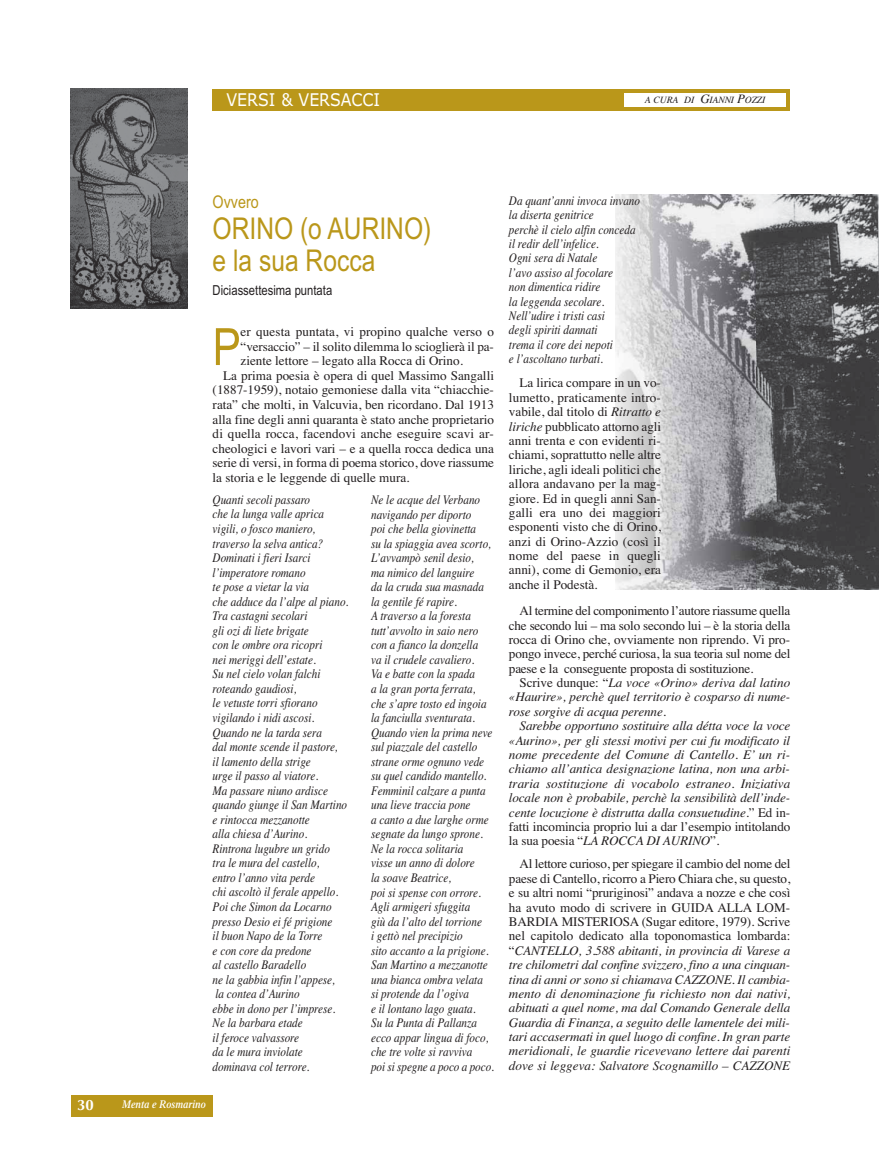
<style>
.page{position:relative;width:886px;height:1170px;background:#fff}
.page>*{position:absolute;margin:0;border:0;box-sizing:border-box;transform-origin:0 0}
.t1{font:51.38px "Arial Narrow";color:#ba971a}
.t2{font:30px/31.4px "Arial Narrow";color:#ba971a}
.t3{font:17.5px "Verdana";color:#fff;scale:.9 1}
.t4{font:17.5px "Arial Narrow";color:#ba971a}
.t5{font:700 15px "Optima LT Std";color:#fff}
.t6{font:13.75px "Arial Narrow";color:#231f20}
.t7{font:italic 13.12px/14.5px "Times";color:#231f20;scale:.85 1}
.t8{font:italic 13.12px/14.4px "Times";color:#231f20;text-align:justify}
.t9{font:13.12px/14.4px "Times";color:#231f20;text-align:justify}
.t10{font:italic 600 11.25px "Times LT Std";color:#fff;scale:.9 1}
.t11{font:italic 9.62px "Times";letter-spacing:-.015em;color:#231f20}
.s1{font-size:12.88px}
.s2{font-style:italic}
.s3{font-style:normal}
</style>
<div class="page">
<img style="left:71px;top:89px;width:116px;height:219px">
<img style="left:755px;top:195px;width:124px;height:395px">
<img style="left:615px;top:195px;width:140px;height:395px">
<div style="left:213px;top:89px;width:577px;height:21px;background:#ba971a"></div>
<div style="left:624px;top:93px;width:162px;height:14px;background:#fff"></div>
<div style="left:71px;top:1095px;width:142px;height:21px;background:#ba971a"></div>
<h3 class="t3" style="left:227px;top:89px;width:172px">VERSI &amp; VERSACCI</h3>
<p class="t11" style="left:645px;top:96px;width:122px">A CURA DI <span class="s1">G</span>IANNI <span class="s1">P</span>OZZI</p>
<h3 class="t4" style="left:213px;top:191px;width:48px">Ovvero</h3>
<h2 class="t2" style="left:213px;top:213px;width:220px">ORINO (o AURINO) e la sua Rocca</h2>
<p class="t6" style="left:213px;top:282px;width:121px">Diciassettesima puntata</p>
<h1 class="t1" style="left:213px;top:317px;width:30px">P</h1>
<p class="t9" style="left:241px;top:326px;width:255px">er questa puntata, vi propino qualche verso o</p>
<p class="t9" style="left:241px;top:340px;width:255px">“versaccio” – il solito dilemma lo scioglierà il pa-</p>
<p class="t9" style="left:241px;top:355px;width:224px">ziente lettore – legato alla Rocca di Orino.</p>
<p class="t9" style="left:223px;top:369px;width:272px">La prima poesia è opera di quel Massimo Sangalli</p>
<p class="t9" style="left:213px;top:384px;width:283px">(1887-1959), notaio gemoniese dalla vita “chiacchie-</p>
<p class="t9" style="left:213px;top:398px;width:283px">rata” che molti, in Valcuvia, ben ricordano. Dal 1913</p>
<p class="t9" style="left:213px;top:413px;width:283px">alla fine degli anni quaranta è stato anche proprietario</p>
<p class="t9" style="left:213px;top:427px;width:283px">di quella rocca, facendovi anche eseguire scavi ar-</p>
<p class="t9" style="left:213px;top:442px;width:283px">cheologici e lavori vari – e a quella rocca dedica una</p>
<p class="t9" style="left:213px;top:457px;width:283px">serie di versi, in forma di poema storico, dove riassume</p>
<p class="t9" style="left:213px;top:471px;width:198px">la storia e le leggende di quelle mura.</p>
<p class="t7" style="left:213px;top:493px;width:161px">Quanti secoli passaro<br>che la lunga valle aprica vigili, o fosco maniero, traverso la selva antica?<br>Dominati i fieri Isarci l’imperatore romano<br>te pose a vietar la via<br>che adduce da l’alpe al piano.<br>Tra castagni secolari<br>gli ozi di liete brigate<br>con le ombre ora ricopri<br>nei meriggi dell’estate.<br>Su nel cielo volan falchi roteando gaudiosi,<br>le vetuste torri sfiorano vigilando i nidi ascosi.<br>Quando ne la tarda sera<br>dal monte scende il pastore,<br>il lamento della strige<br>urge il passo al viatore.<br>Ma passare niuno ardisce quando giunge il San Martino e rintocca mezzanotte<br>alla chiesa d’Aurino.<br>Rintrona lugubre un grido<br>tra le mura del castello,<br>entro l’anno vita perde<br>chi ascoltò il ferale appello.<br>Poi che Simon da Locarno presso Desio ei fé prigione<br>il buon Napo de la Torre<br>e con core da predone<br>al castello Baradello<br>ne la gabbia infin l’appese,<br>la contea d’Aurino<br>ebbe in dono per l’imprese.<br>Ne la barbara etade<br>il feroce valvassore<br>da le mura inviolate dominava col terrore.</p>
<p class="t7" style="left:371px;top:493px;width:146px">Ne le acque del Verbano navigando per diporto<br>poi che bella giovinetta<br>su la spiaggia avea scorto,<br>L’avvampò senil desio,<br>ma nimico del languire<br>da la cruda sua masnada la gentile fé rapire.<br>A traverso a la foresta tutt’avvolto in saio nero con a fianco la donzella<br>va il crudele cavaliero.<br>Va e batte con la spada<br>a la gran porta ferrata, che s’apre tosto ed ingoia la fanciulla sventurata.<br>Quando vien la prima neve sul piazzale del castello strane orme ognuno vede su quel candido mantello.<br>Femminil calzare a punta una lieve traccia pone<br>a canto a due larghe orme segnate da lungo sprone.<br>Ne la rocca solitaria<br>visse un anno di dolore<br>la soave Beatrice,<br>poi si spense con orrore.<br>Agli armigeri sfuggita<br>giù da l’alto del torrione<br>i gettò nel precipizio<br>sito accanto a la prigione.<br>San Martino a mezzanotte una bianca ombra velata<br>si protende da l’ogiva<br>e il lontano lago guata.<br>Su la Punta di Pallanza ecco appar lingua di foco, che tre volte si ravviva<br>poi si spegne a poco a poco.</p>
<p class="t5" style="left:77px;top:1095px;width:18px">30</p>
<p class="t10" style="left:122px;top:1097px;width:95px">Menta e Rosmarino</p>
<p class="t7" style="left:509px;top:194px;width:156px">Da quant’anni invoca invano la diserta genitrice<br>perchè il cielo alfin conceda il redir dell’infelice.<br>Ogni sera di Natale<br>l’avo assiso al focolare<br>non dimentica ridire<br>la leggenda secolare.<br>Nell’udire i tristi casi<br>degli spiriti dannati<br>trema il core dei nepoti<br>e l’ascoltano turbati.</p>
<p class="t9" style="left:509px;top:377px;width:153px;text-indent:11px">La lirica compare in un vo&shy;lumetto, praticamente intro&shy;vabile, dal titolo di <span class="s2">Ritratto e li riche</span> pubblicato attorno agli anni trenta e con evidenti ri&shy;chia mi, soprattutto nelle altre liriche, agli ideali politici che al lora andavano per la mag&shy;giore. Ed in quegli anni San&shy;galli era uno dei maggiori esponenti visto che di Orino, anzi di Orino-Azzio (così il nome del paese in quegli anni), come di Gemonio, era anche il Podestà.</p>
<p class="t9" style="left:509px;top:604px;width:283px;text-indent:11px">Al termine del componimento l’autore riassume quella che secondo lui – ma solo secondo lui – è la storia della rocca di Orino che, ovviamente non riprendo. Vi pro&shy;pongo invece, perché curiosa, la sua teoria sul nome del paese e la conseguente proposta di sostituzione.</p>
<p class="t8" style="left:509px;top:676px;width:283px;text-indent:11px"><span class="s3">Scrive dunque: “</span>La voce «Orino» deriva dal latino «Haurire», perchè quel territorio è cospar so di nume&shy;rose sorgive di acqua perenne.</p>
<p class="t8" style="left:509px;top:719px;width:283px;text-indent:11px">Sarebbe opportuno sostituire alla détta voce la voce «Aurino», per gli stessi motivi per cui fu modificato il nome prece dente del Comune di Cantello. E’ un ri&shy;chiamo all’antica designazione latina, non una arbi&shy;traria sostituzione di vocabolo estraneo. Iniziativa locale non è probabile, perchè la sensibilità dell’inde&shy;cente locu zione è distrutta dalla consuetudine.<span class="s3">” Ed in&shy;fatti incomincia proprio lui a dar l’esempio intitolando la sua poesia “</span>LA ROCCA DI AURINO<span class="s3">”.</span></p>
<p class="t8" style="left:509px;top:858px;width:283px;text-indent:11px"><span class="s3">Al lettore curioso, per spiegare il cambio del nome del paese di Cantello, ricorro a Piero Chiara che, su questo, e su altri nomi “pruriginosi” andava a nozze e che così ha avuto modo di scrivere in GUIDA ALLA LOM-BARDIA MISTERIOSA (Sugar editore, 1979). Scrive nel capitolo dedicato alla toponomastica lombarda: “</span>CANTELLO, 3.588 abitanti, in provincia di Varese a tre chilometri dal confine svizzero, fino a una cinquan&shy;tina di anni or sono si chiamava CAZZONE. Il cambia&shy;mento di denominazione fu richiesto non dai nativi, abituati a quel nome, ma dal Comando Generale della Guardia di Finanza, a seguito delle lamentele dei mili&shy;tari accasermati in quel luogo di confine. In gran parte meridionali, le guardie rice vevano lettere dai parenti dove si leggeva: Salvatore Scognamillo – CAZZONE</p>
</div>
